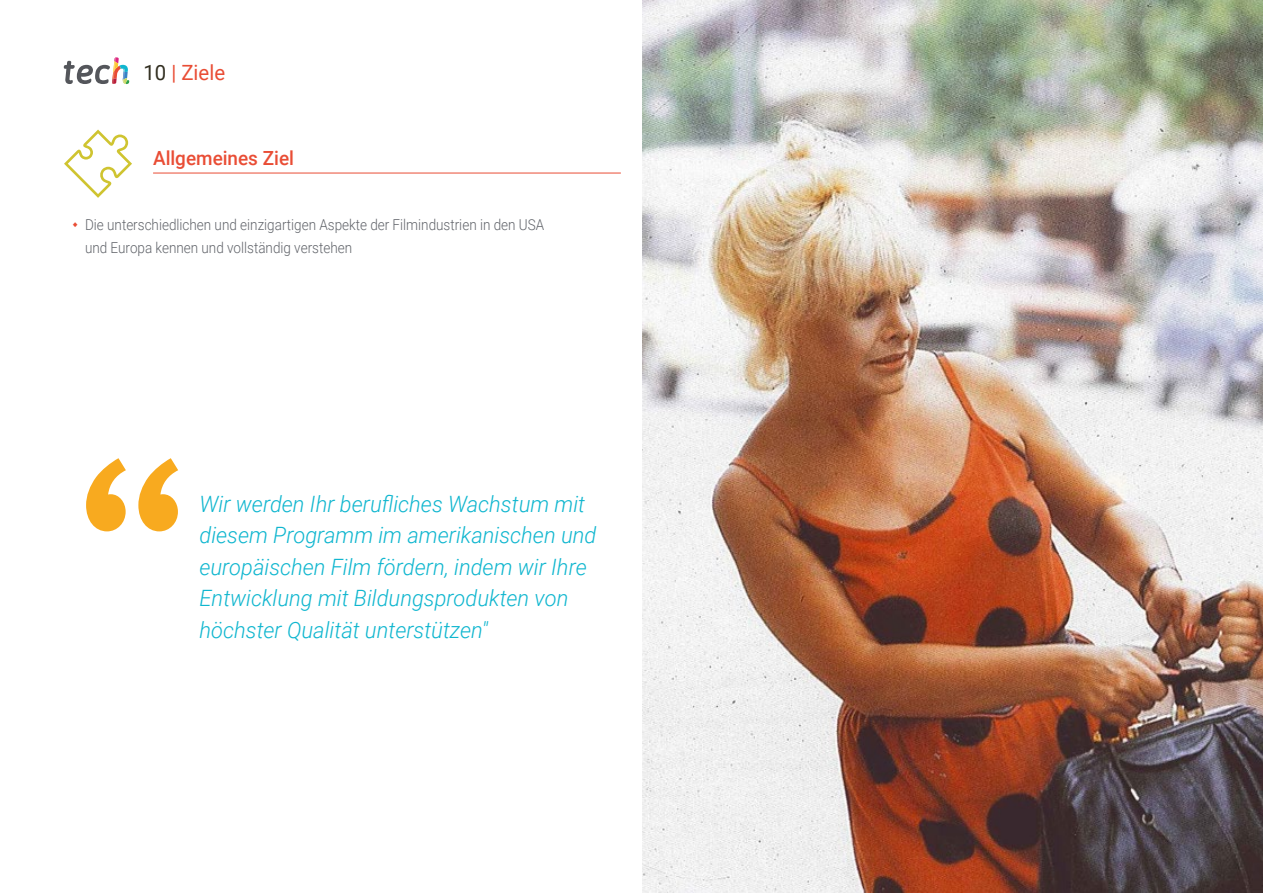
<style>
.page{position:relative;width:1263px;height:893px;background:#fff}
.page>*{position:absolute;margin:0;border:0;box-sizing:border-box;transform-origin:0 0}
.t1{font:italic 300 22.5px/31.5px "Roboto";color:#0fb6cf}
.t2{font:21px "Roboto";color:#e94d35}
.t3{font:500 19.5px "Roboto";color:#e94d35}
.t4{font:300 15px/22.5px "Roboto";color:#61646a;scale:.9 1}
.s1{color:#312e20}
</style>
<div class="page">
<hr style="left:153px;top:173px;width:468px;height:1px;background:#e94d35">
<svg style="left:64px;top:130px;width:68px;height:68px"></svg>
<svg style="left:64px;top:57px;width:65px;height:27px"></svg>
<svg style="left:86px;top:458px;width:92px;height:73px"></svg>
<img style="left:642px;top:0;width:621px;height:893px">
<p class="t2" style="left:144px;top:57px;width:83px"><span class="s1">10</span> | Ziele</p>
<p class="t3" style="left:153px;top:144px;width:142px">Allgemeines Ziel</p>
<p class="t4" style="left:85px;top:213px;width:512px">Die unterschiedlichen und einzigartigen Aspekte der Filmindustrien in den USA und Europa kennen und vollständig verstehen</p>
<p class="t1" style="left:199px;top:487px;width:398px">Wir werden Ihr berufliches Wachstum mit diesem Programm im amerikanischen und europäischen Film fördern, indem wir Ihre Entwicklung mit Bildungsprodukten von höchster Qualität unterstützen"</p>
</div>
